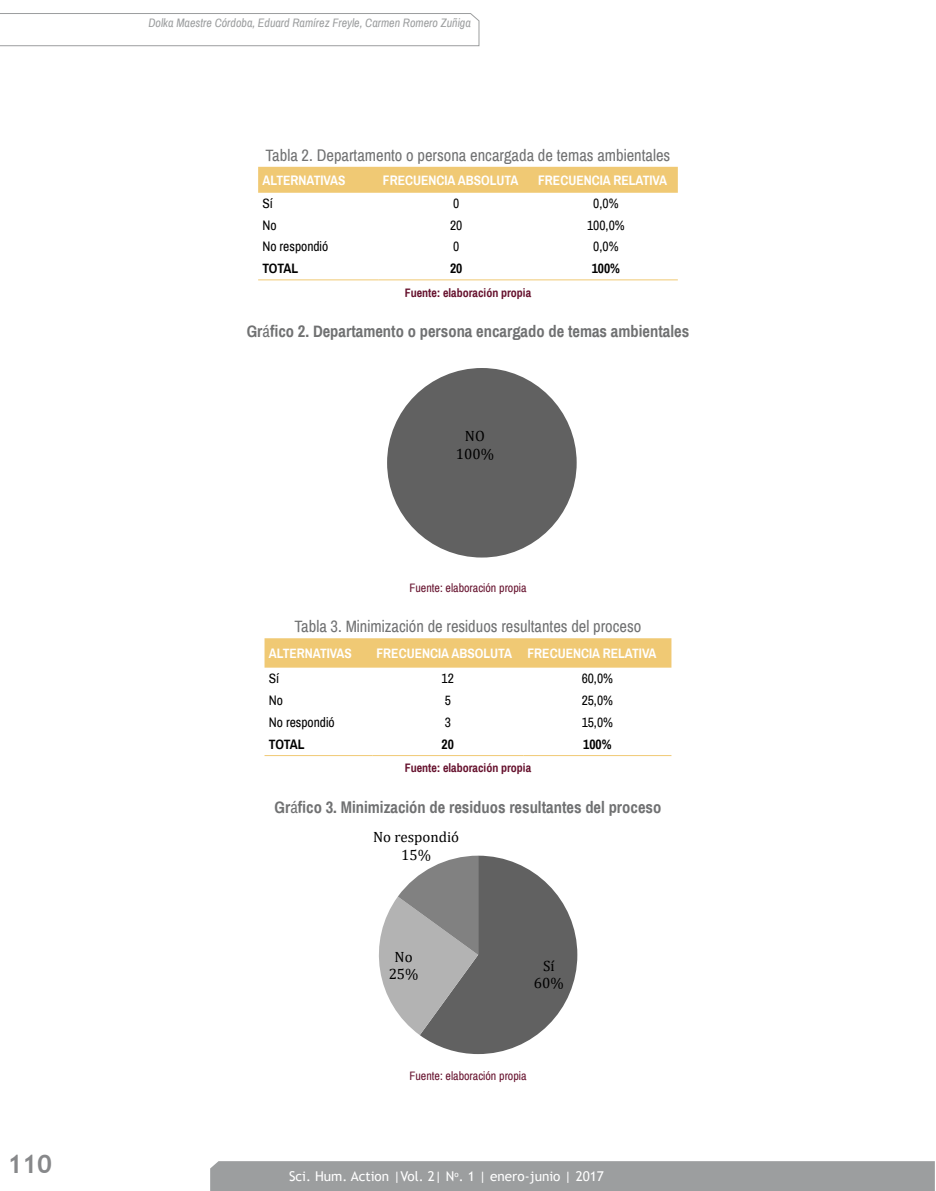
<style>
.page{position:relative;width:936px;height:1191px;background:#fff}
.page>*{position:absolute;margin:0;border:0;box-sizing:border-box;transform-origin:0 0}
.t1{font:700 25.5px "Trebuchet MS";color:#87888a}
.t2{font:700 16.5px "Archivo Narrow";color:#707172}
.t3{font:16.5px "Archivo Narrow";color:#707172}
.t4{font:15px/17.7px "Cambria";color:#000;text-align:center}
.t5{font:700 13.5px "Archivo Narrow";color:#fff}
.t6{font:13.5px "Archivo Narrow";color:#000}
.t7{font:13.5px "Trebuchet MS";color:#fff}
.t8{font:700 13.5px "Archivo Narrow";color:#000}
.t9{font:italic 12px "Archivo Narrow";color:#9c9e9f}
.t10{font:700 12px "Archivo Narrow";color:#66122e}
.t11{font:12px "Archivo Narrow";color:#66122e}
.s1{font-weight:400}
</style>
<div class="page">
<div style="left:210px;top:1161px;width:724px;height:30px;background:#9c9e9f"></div>
<svg style="left:0;top:13px;width:479px;height:33px"></svg>
<div style="left:258px;top:167px;width:419px;height:26px;background:#f0c974"></div>
<hr style="left:258px;top:279px;width:120px;height:1px;background:#f0c974">
<hr style="left:378px;top:279px;width:156px;height:1px;background:#f0c974">
<hr style="left:534px;top:279px;width:143px;height:1px;background:#f0c974">
<div style="left:264px;top:638px;width:407px;height:29px;background:#f0c974"></div>
<hr style="left:264px;top:755px;width:108px;height:1px;background:#f0c974">
<hr style="left:372px;top:755px;width:151px;height:1px;background:#f0c974">
<hr style="left:523px;top:755px;width:148px;height:1px;background:#f0c974">
<svg style="left:387px;top:368px;width:190px;height:190px"></svg>
<svg style="left:379px;top:855px;width:199px;height:200px"></svg>
<h1 class="t1" style="left:7px;top:1147px;width:46px">110</h1>
<p class="t9" style="left:148px;top:15px;width:324px">Dolka Maestre Córdoba, Eduard Ramírez Freyle, Carmen Romero Zuñiga</p>
<p class="t3" style="left:265px;top:145px;width:406px">Tabla 2. Departamento o persona encargada de temas ambientales</p>
<p class="t5" style="left:262px;top:172px;width:85px">ALTERNATIVAS</p>
<p class="t5" style="left:383px;top:172px;width:137px">FRECUENCIA ABSOLUTA</p>
<p class="t5" style="left:538px;top:172px;width:130px">FRECUENCIA RELATIVA</p>
<p class="t6" style="left:262px;top:195px;width:12px">Sí</p>
<p class="t6" style="left:453px;top:195px;width:8px">0</p>
<p class="t6" style="left:593px;top:195px;width:27px">0,0%</p>
<p class="t6" style="left:262px;top:217px;width:16px">No</p>
<p class="t6" style="left:450px;top:217px;width:14px">20</p>
<p class="t6" style="left:587px;top:217px;width:39px">100,0%</p>
<p class="t6" style="left:262px;top:238px;width:67px">No respondió</p>
<p class="t6" style="left:453px;top:238px;width:8px">0</p>
<p class="t6" style="left:593px;top:238px;width:27px">0,0%</p>
<p class="t8" style="left:262px;top:260px;width:37px">TOTAL</p>
<p class="t8" style="left:450px;top:260px;width:14px">20</p>
<p class="t8" style="left:591px;top:260px;width:30px">100%</p>
<p class="t10" style="left:405px;top:285px;width:128px">Fuente: elaboración propia</p>
<p class="t2" style="left:247px;top:321px;width:444px">Gr<span class="s1">á</span>fico 2. Departamento o persona encargado de temas ambientales</p>
<p class="t4" style="left:456px;top:427px;width:40px">NO<br>100%</p>
<p class="t11" style="left:409px;top:580px;width:119px">Fuente: elaboración propia</p>
<p class="t3" style="left:294px;top:616px;width:348px">Tabla 3. Minimización de residuos resultantes del proceso</p>
<p class="t5" style="left:269px;top:645px;width:85px">ALTERNATIVAS</p>
<p class="t5" style="left:376px;top:645px;width:281px">FRECUENCIA ABSOLUTA FRECUENCIA RELATIVA</p>
<p class="t6" style="left:269px;top:670px;width:12px">Sí</p>
<p class="t6" style="left:441px;top:670px;width:14px">12</p>
<p class="t6" style="left:581px;top:670px;width:33px">60,0%</p>
<p class="t6" style="left:269px;top:692px;width:16px">No</p>
<p class="t6" style="left:444px;top:692px;width:8px">5</p>
<p class="t6" style="left:581px;top:692px;width:33px">25,0%</p>
<p class="t6" style="left:269px;top:714px;width:67px">No respondió</p>
<p class="t6" style="left:444px;top:714px;width:8px">3</p>
<p class="t6" style="left:581px;top:714px;width:33px">15,0%</p>
<p class="t8" style="left:269px;top:736px;width:37px">TOTAL</p>
<p class="t8" style="left:441px;top:736px;width:14px">20</p>
<p class="t8" style="left:583px;top:736px;width:30px">100%</p>
<p class="t10" style="left:405px;top:760px;width:128px">Fuente: elaboración propia</p>
<p class="t2" style="left:274px;top:796px;width:388px">Gr<span class="s1">á</span>fico 3. Minimización de residuos resultantes del proceso</p>
<p class="t4" style="left:373px;top:828px;width:88px">No respondió<br>15%</p>
<p class="t4" style="left:388px;top:947px;width:31px">No<br>25%</p>
<p class="t4" style="left:534px;top:956px;width:31px">Sí<br>60%</p>
<p class="t11" style="left:409px;top:1069px;width:119px">Fuente: elaboración propia</p>
<p class="t7" style="left:289px;top:1167px;width:316px">Sci. Hum. Action |Vol. 2| N<sup>o</sup>. 1 | enero-junio | 2017</p>
</div>
